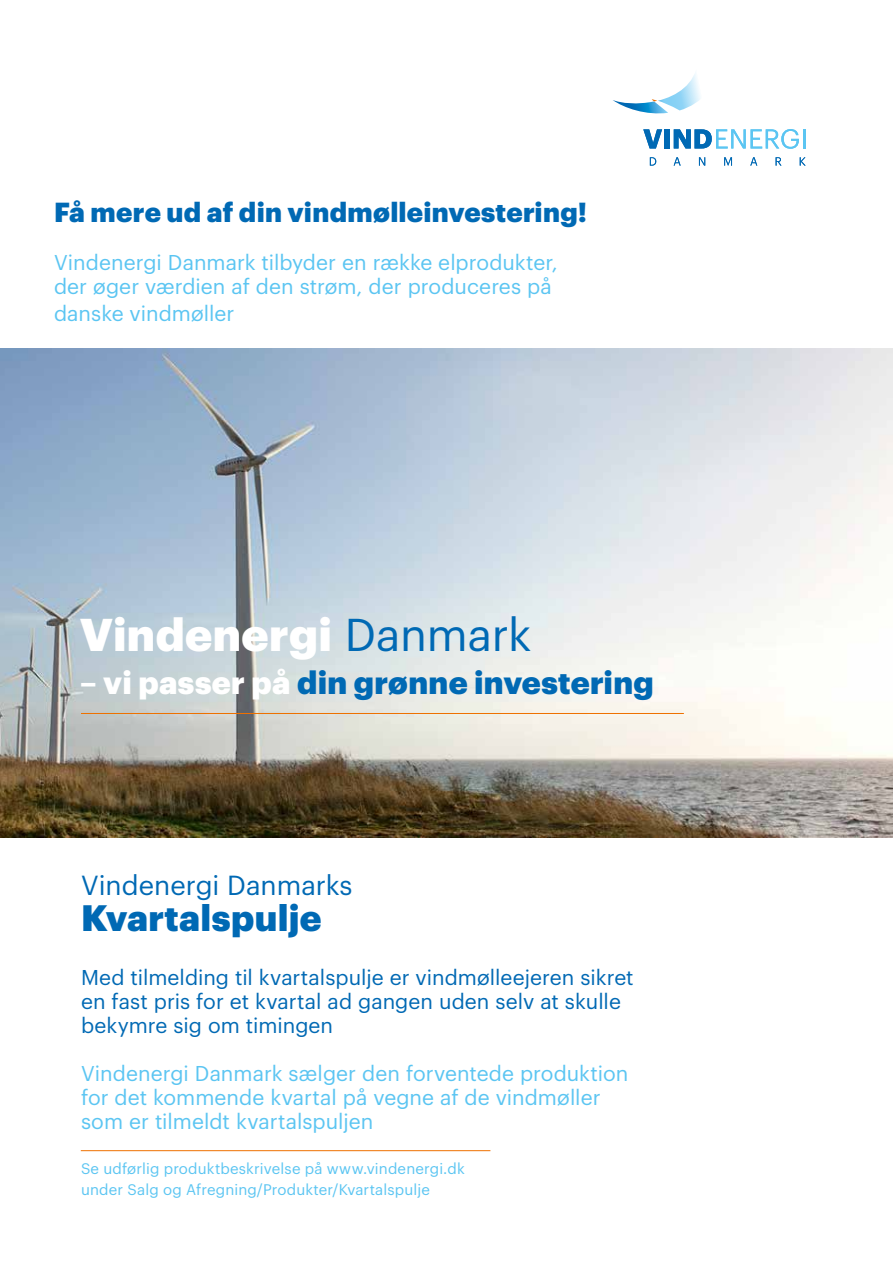
<style>
.page{position:relative;width:893px;height:1263px;background:#fff}
.page>*{position:absolute;margin:0;border:0;box-sizing:border-box;transform-origin:0 0}
.t1{font:900 45px "Graphik";letter-spacing:.01em;color:#fff}
.t2{font:900 36px "Graphik";letter-spacing:.01em;color:#0069b4}
.t3{font:900 31.5px "Graphik";letter-spacing:.01em;color:#0069b4}
.t4{font:900 27px "Graphik";letter-spacing:.01em;color:#0069b4}
.t5{font:27px "Graphik";color:#0069b4}
.t6{font:21px/24px "Graphik";letter-spacing:.005em;color:#5bc5f2}
.t7{font:21px/24px "Graphik";color:#0069b4}
.t8{font:15px/21px "Graphik";letter-spacing:.01em;color:#5bc5f2}
.s1{font-weight:400;color:#0069b4}
.s2{color:#fff}
</style>
<div class="page">
<hr style="left:81px;top:1150px;width:409px;height:1px;background:#ee7100">
<svg style="left:643px;top:129px;width:19px;height:19px"></svg>
<div style="left:664px;top:129px;width:6px;height:19px;background:#0069b4"></div>
<svg style="left:674px;top:129px;width:131px;height:20px"></svg>
<svg style="left:613px;top:73px;width:88px;height:41px"></svg>
<svg style="left:650px;top:157px;width:6px;height:9px"></svg>
<svg style="left:674px;top:157px;width:7px;height:9px"></svg>
<svg style="left:699px;top:157px;width:6px;height:9px"></svg>
<svg style="left:724px;top:157px;width:8px;height:9px"></svg>
<svg style="left:750px;top:157px;width:7px;height:9px"></svg>
<svg style="left:776px;top:157px;width:5px;height:9px"></svg>
<svg style="left:800px;top:157px;width:6px;height:9px"></svg>
<img style="left:0;top:348px;width:893px;height:489px">
<hr style="left:81px;top:713px;width:603px;height:1px;background:#ee7100">
<p class="t4" style="left:54px;top:191px;width:535px">Få mere ud af din vindmølleinvestering!</p>
<p class="t6" style="left:54px;top:249px;width:505px">Vindenergi Danmark tilbyder en række elprodukter, der øger værdien af den strøm, der produceres på</p>
<p class="t6" style="left:54px;top:300px;width:182px">danske vindmøller</p>
<h1 class="t1" style="left:80px;top:600px;width:453px">Vindenergi <span class="s1">Danmark</span></h1>
<h3 class="t3" style="left:80px;top:658px;width:576px"><span class="s2">– vi passer på</span> din grønne investering</h3>
<p class="t5" style="left:81px;top:865px;width:273px">Vindenergi Danmarks</p>
<h2 class="t2" style="left:81px;top:890px;width:242px">Kvartalspulje</h2>
<p class="t7" style="left:81px;top:963px;width:554px">Med tilmelding til kvartalspulje er vindmølleejeren sikret en fast pris for et kvartal ad gangen uden selv at skulle bekymre sig om timingen</p>
<p class="t6" style="left:81px;top:1059px;width:549px">Vindenergi Danmark sælger den forventede produktion for det kommende kvartal på vegne af de vindmøller som er tilmeldt kvartalspuljen</p>
<p class="t8" style="left:81px;top:1156px;width:385px">Se udførlig produktbeskrivelse på www.vindenergi.dk under Salg og Afregning/Produkter/Kvartalspulje</p>
</div>
